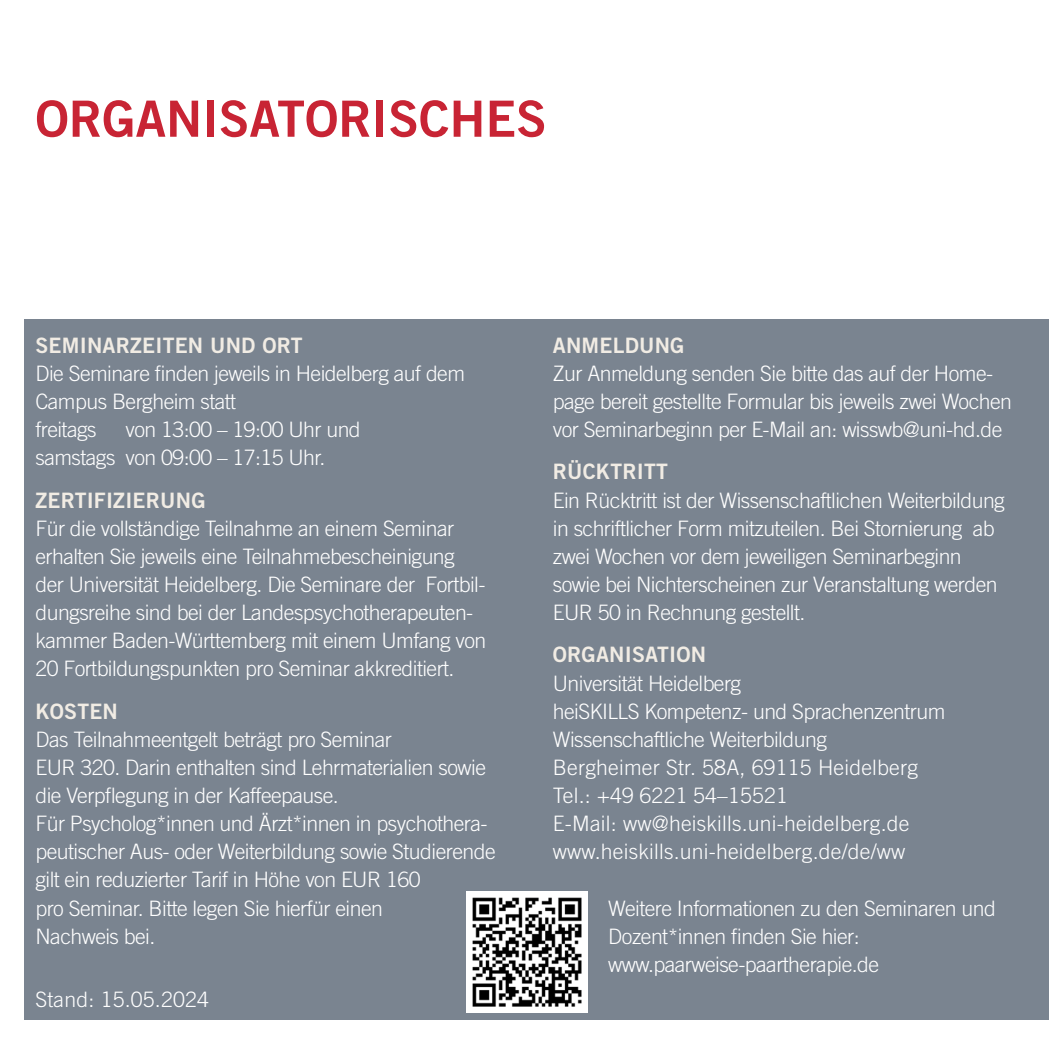
<style>
.page{position:relative;width:1049px;height:1049px;background:#fff}
.page>*{position:absolute;margin:0;border:0;box-sizing:border-box;transform-origin:0 0}
.gcoach_spalten_heade{font:50px "Trade Gothic LT Std Bd 2";color:#c82434}
._00_Fließtext_Rückse{font:300 21.25px/28px "Trade Gothic LT Std";letter-spacing:-.025em;color:#fff}
._00_Fließtext_Rückse-2{font:300 21.25px/28px "Trade Gothic LT Std";letter-spacing:.01em;color:#fff}
._07_Headline_Rücksei{font:21.25px "Trade Gothic LT Std Bd 2";letter-spacing:.01em;color:#f1ece4}
._00_Fließtext_Trade{font:300 21.25px "Trade Gothic LT Std";letter-spacing:-.025em;color:#fff}
</style>
<div class="page">
<div style="left:24px;top:319px;width:1025px;height:700px;background:#7a8490"></div>
<img style="left:466px;top:891px;width:121px;height:121px">
<p class="gcoach_spalten_heade" style="left:35px;top:88px;width:513px">ORGANISATORISCHES</p>
<p class="_07_Headline_Rücksei" style="left:35px;top:332px;width:269px">SEMINARZEITEN UND ORT</p>
<p class="_00_Fließtext_Rückse" style="left:35px;top:359px;width:431px">Die Seminare finden jeweils in Heidelberg auf dem<br>Campus Bergheim statt</p>
<p class="_00_Fließtext_Rückse" style="left:35px;top:415px;width:63px">freitags</p>
<p class="_00_Fließtext_Rückse" style="left:125px;top:415px;width:237px">von 13:00 – 19:00 Uhr und</p>
<p class="_00_Fließtext_Rückse" style="left:35px;top:443px;width:291px">samstags von 09:00 – 17:15 Uhr.</p>
<p class="_07_Headline_Rücksei" style="left:35px;top:487px;width:172px">ZERTIFIZIERUNG</p>
<p class="_00_Fließtext_Rückse" style="left:35px;top:514px;width:452px">Für die vollständige Teilnahme an einem Seminar erhalten Sie jeweils eine Teilnahmebescheinigung der Universität Heidelberg. Die Seminare der Fortbil&shy;dungsreihe sind bei der Landespsychotherapeuten&shy;kammer Baden-Württemberg mit einem Umfang von 20 Fortbildungspunkten pro Seminar akkreditiert.</p>
<p class="_07_Headline_Rücksei" style="left:35px;top:698px;width:84px">KOSTEN</p>
<p class="_00_Fließtext_Rückse" style="left:35px;top:725px;width:462px">Das Teilnahmeentgelt beträgt pro Seminar<br>EUR 320. Darin enthalten sind Lehrmaterialien sowie die Verpflegung in der Kaffeepause.<br>Für Psycholog*innen und Ärzt*innen in psychothera&shy;peutischer Aus- oder Weiterbildung sowie Studierende gilt ein reduzierter Tarif in Höhe von EUR 160<br>pro Seminar. Bitte legen Sie hierfür einen</p>
<p class="_00_Fließtext_Rückse" style="left:35px;top:922px;width:121px">Nachweis bei.</p>
<p class="_00_Fließtext_Rückse-2" style="left:35px;top:985px;width:175px">Stand: 15.05.2024</p>
<p class="_07_Headline_Rücksei" style="left:553px;top:332px;width:133px">ANMELDUNG</p>
<p class="_00_Fließtext_Rückse" style="left:553px;top:359px;width:461px">Zur Anmeldung senden Sie bitte das auf der Home&shy;page bereit gestellte Formular bis jeweils zwei Wochen vor Seminarbeginn per E-Mail an: wisswb@uni-hd.de</p>
<p class="_07_Headline_Rücksei" style="left:553px;top:459px;width:117px">RÜCKTRITT</p>
<p class="_00_Fließtext_Rückse" style="left:553px;top:486px;width:454px">Ein Rücktritt ist der Wissenschaftlichen Weiterbildung in schriftlicher Form mitzuteilen. Bei Stornierung ab zwei Wochen vor dem jeweiligen Seminarbeginn sowie bei Nichterscheinen zur Veranstaltung werden EUR 50 in Rechnung gestellt.</p>
<p class="_07_Headline_Rücksei" style="left:553px;top:642px;width:155px">ORGANISATION</p>
<p class="_00_Fließtext_Trade" style="left:553px;top:670px;width:190px">Universität Heidelberg</p>
<p class="_00_Fließtext_Rückse" style="left:553px;top:697px;width:394px">heiSKILLS Kompetenz- und Sprachenzentrum<br>Wissenschaftliche Weiterbildung</p>
<p class="_00_Fließtext_Rückse-2" style="left:553px;top:753px;width:367px">Bergheimer Str. 58A, 69115 Heidelberg<br>Tel.: +49 6221 54–15521</p>
<p class="_00_Fließtext_Rückse-2" style="left:553px;top:809px;width:358px">E-Mail: ww@heiskills.uni-heidelberg.de</p>
<p class="_00_Fließtext_Rückse-2" style="left:553px;top:837px;width:354px">www.heiskills.uni-heidelberg.de/de/ww</p>
<p class="_00_Fließtext_Rückse" style="left:608px;top:894px;width:389px">Weitere Informationen zu den Seminaren und<br>Dozent*innen finden Sie hier:</p>
<p class="_00_Fließtext_Rückse" style="left:608px;top:950px;width:272px">www.paarweise-paartherapie.de</p>
</div>
